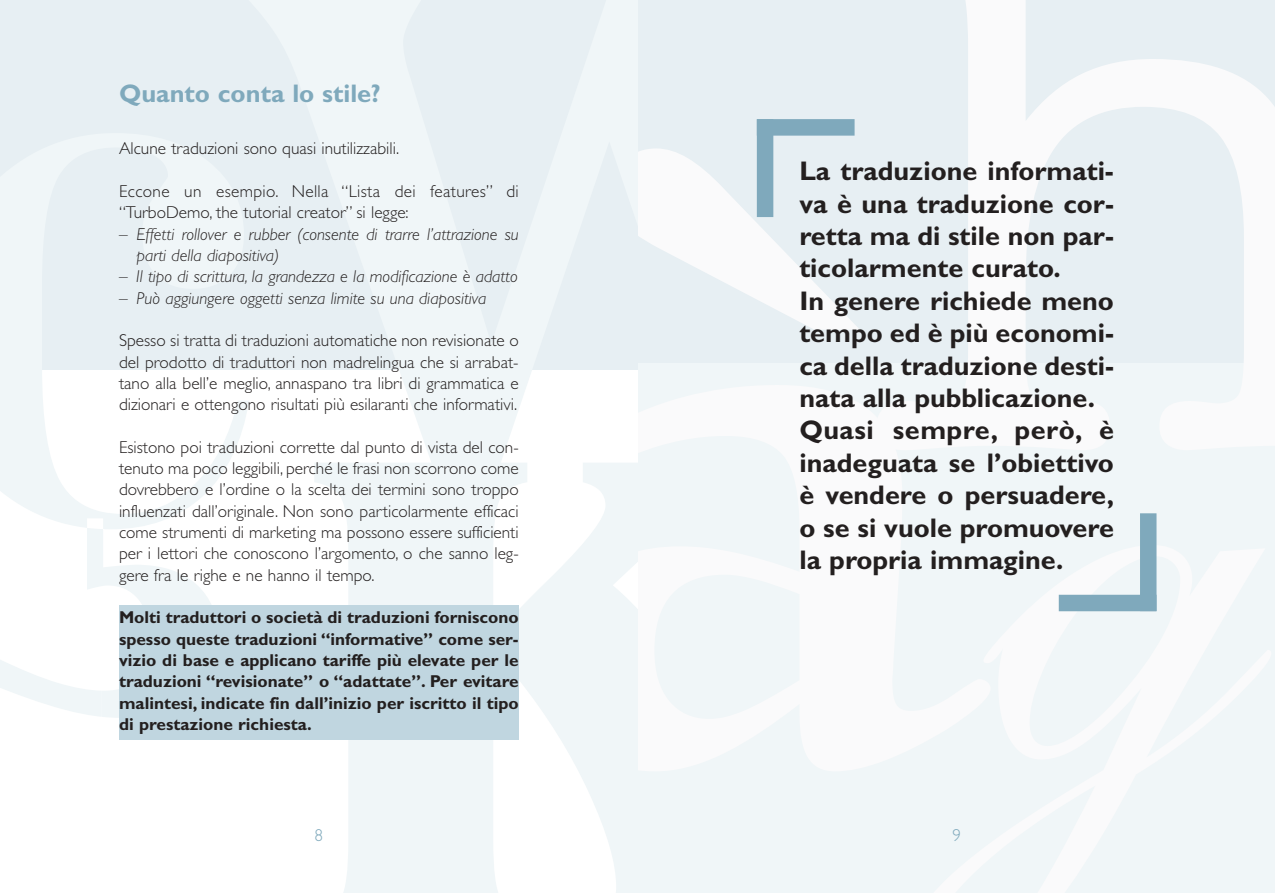
<style>
.page{position:relative;width:1275px;height:893px;background:#fff}
.page>*{position:absolute;margin:0;border:0;box-sizing:border-box;transform-origin:0 0}
.t1{font:700 27px/32.4px "Gill Sans";color:#231f1f}
.t2{font:700 25.5px "Gill Sans";color:#7fa9bc}
.t3{font:300 17.25px/21.3px "Gill Sans";color:#231f1f;text-align:justify}
.t4{font:700 17.25px/21.3px "Gill Sans";color:#231f1f;text-align:justify}
.t5{font:italic 300 17.25px/21.3px "Gill Sans";color:#231f1f}
.t6{font:300 17.25px/21.3px "Gill Sans";letter-spacing:.02em;color:#231f1f}
.t7{font:300 17.25px "Gill Sans";color:#7fa9bc}
</style>
<div class="page">
<div style="left:636px;top:0;width:639px;height:892px;background:#f0f6f8"></div>
<div style="left:632px;top:0;width:643px;height:362px;background:#e7eff3"></div>
<svg style="left:638px;top:148px;width:221px;height:182px"></svg>
<svg style="left:965px;top:0;width:310px;height:362px"></svg>
<div style="left:757px;top:119px;width:16px;height:98px;background:#7fa9bc"></div>
<div style="left:757px;top:119px;width:98px;height:17px;background:#7fa9bc"></div>
<div style="left:1140px;top:513px;width:17px;height:98px;background:#7fa9bc"></div>
<div style="left:1059px;top:594px;width:98px;height:17px;background:#7fa9bc"></div>
<div style="left:0;top:0;width:638px;height:370px;background:#e7eff3"></div>
<svg style="left:314px;top:466px;width:324px;height:426px;fill:#f0f6f8"></svg>
<svg style="left:0;top:370px;width:233px;height:347px"></svg>
<svg style="left:233px;top:370px;width:405px;height:96px"></svg>
<div style="left:119px;top:605px;width:400px;height:134px;background:#c0d6e0"></div>
<h2 class="t2" style="left:119px;top:85px;width:263px">Quanto conta lo stile?</h2>
<p class="t3" style="left:119px;top:140px;width:282px">Alcune traduzioni sono quasi inutilizzabili.</p>
<p class="t6" style="left:119px;top:182px;width:401px">Eccone un esempio. Nella “Lista dei features” di “TurboDemo, the tutorial creator” si legge:</p>
<p class="t5" style="left:136px;top:225px;width:384px;text-indent:-17px">– Effetti rollover e rubber (consente di trarre l’attrazione su parti della diapositiva)</p>
<p class="t5" style="left:119px;top:268px;width:400px">– Il tipo di scrittura, la grandezza e la modificazione è adatto</p>
<p class="t5" style="left:119px;top:289px;width:369px">– Può aggiungere oggetti senza limite su una diapositiva</p>
<p class="t3" style="left:119px;top:331px;width:401px">Spesso si tratta di traduzioni automatiche non revisionate o del prodotto di traduttori non madrelingua che si arrabat&shy;tano alla bell’e meglio, annaspano tra libri di grammatica e dizionari e ottengono risultati più esilaranti che informativi.</p>
<p class="t3" style="left:119px;top:438px;width:401px">Esistono poi traduzioni corrette dal punto di vista del con&shy;tenuto ma poco leggibili, perché le frasi non scorrono come dovrebbero e l’ordine o la scelta dei termini sono troppo influenzati dall’originale. Non sono particolarmente efficaci come strumenti di marketing ma possono essere sufficienti per i lettori che conoscono l’argomento, o che sanno leg&shy;gere fra le righe e ne hanno il tempo.</p>
<p class="t4" style="left:119px;top:608px;width:401px">Molti traduttori o società di traduzioni forniscono spesso queste traduzioni “informative” come ser&shy;vizio di base e applicano tariffe più elevate per le traduzioni “revisionate” o “adattate”. Per evitare malintesi, indicate fin dall’inizio per iscritto il tipo di prestazione richiesta.</p>
<p class="t7" style="left:315px;top:829px;width:10px">8</p>
<p class="t1" style="left:799px;top:158px;width:316px">La traduzione informati&shy;va è una traduzione cor&shy;retta ma di stile non par&shy;ticolarmente curato.<br>In genere richiede meno tempo ed è più economi&shy;ca della traduzione desti&shy;nata alla pubblicazione.<br>Quasi sempre, però, è inadeguata se l’obiettivo è vendere o persuadere, o se si vuole promuovere la propria immagine.</p>
<p class="t7" style="left:952px;top:829px;width:10px">9</p>
</div>
